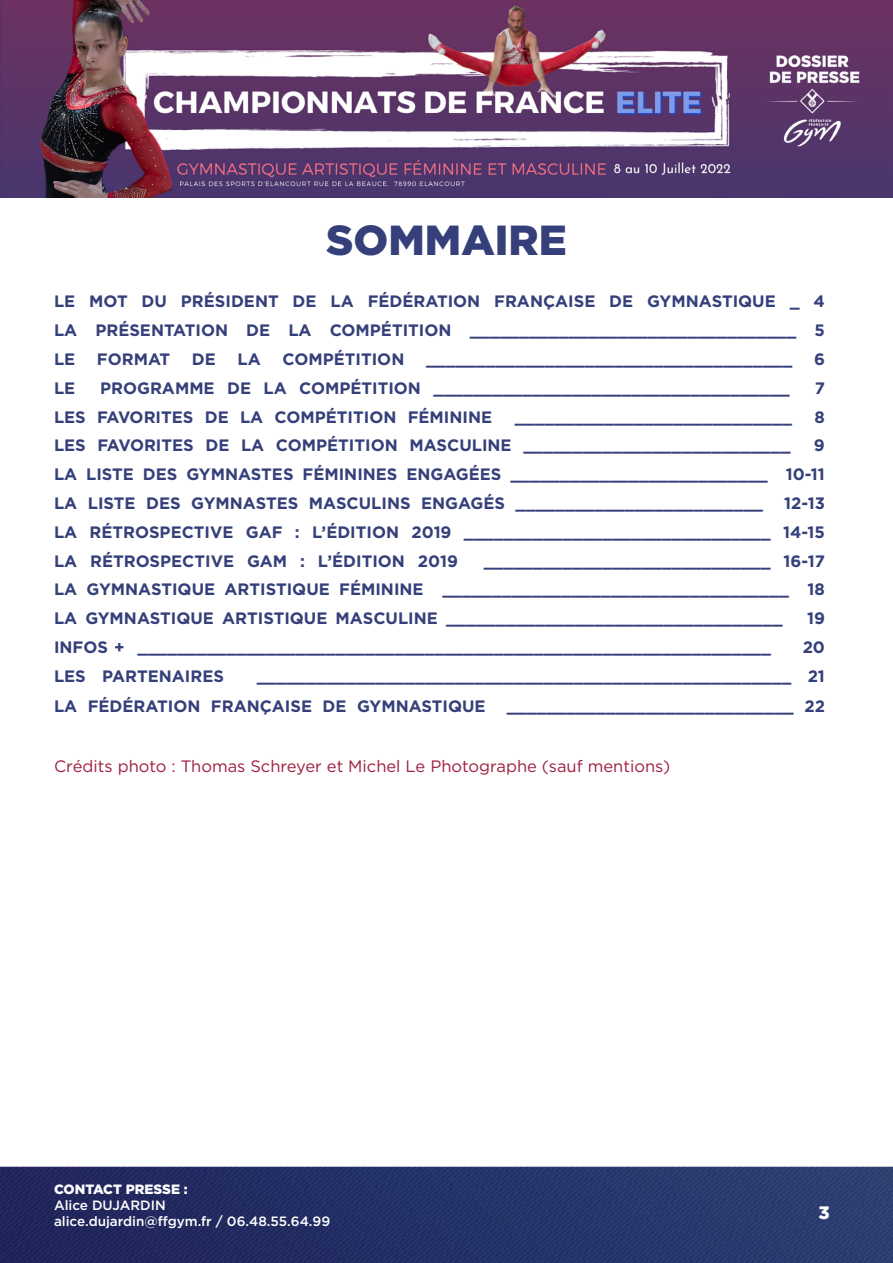
<style>
.page{position:relative;width:893px;height:1263px;background:#fff}
.page>*{position:absolute;margin:0;border:0;box-sizing:border-box;transform-origin:0 0}
.Texte_paragraphe{font:900 42px "Gotham HTF";color:#35407a}
.t1{font:900 18px "Gotham HTF";color:#fff}
.Texte_paragraphe-2{font:700 16.5px "Gotham HTF";color:#35407a}
.t2{font:16.5px "Gotham HTF";color:#9f1d3e}
.t3{font:500 13.5px/16.2px "Gotham HTF";color:#fff}
.t4{font:900 13.5px "Gotham HTF";color:#fff}
</style>
<div class="page">
<img style="left:0;top:1166px;width:893px;height:97px">
<img style="left:0;top:0;width:893px;height:197px">
<p class="Texte_paragraphe" style="left:326px;top:216px;width:242px">SOMMAIRE</p>
<p class="Texte_paragraphe-2" style="left:54px;top:292px;width:772px">LE MOT DU PRÉSIDENT DE LA FÉDÉRATION FRANÇAISE DE GYMNASTIQUE _ 4</p>
<p class="Texte_paragraphe-2" style="left:54px;top:321px;width:772px">LA PRÉSENTATION DE LA COMPÉTITION _________________________________ 5</p>
<p class="Texte_paragraphe-2" style="left:54px;top:350px;width:23px">LE</p>
<p class="Texte_paragraphe-2" style="left:97px;top:350px;width:75px">FORMAT</p>
<p class="Texte_paragraphe-2" style="left:192px;top:350px;width:25px">DE</p>
<p class="Texte_paragraphe-2" style="left:238px;top:350px;width:25px">LA</p>
<p class="Texte_paragraphe-2" style="left:283px;top:350px;width:123px">COMPÉTITION</p>
<p class="Texte_paragraphe-2" style="left:426px;top:350px;width:368px">_____________________________________</p>
<p class="Texte_paragraphe-2" style="left:814px;top:350px;width:12px">6</p>
<p class="Texte_paragraphe-2" style="left:54px;top:378px;width:23px">LE</p>
<p class="Texte_paragraphe-2" style="left:100px;top:378px;width:691px">PROGRAMME DE LA COMPÉTITION ____________________________________</p>
<p class="Texte_paragraphe-2" style="left:815px;top:378px;width:12px">7</p>
<p class="Texte_paragraphe-2" style="left:54px;top:407px;width:440px">LES FAVORITES DE LA COMPÉTITION FÉMININE</p>
<p class="Texte_paragraphe-2" style="left:515px;top:407px;width:279px">____________________________</p>
<p class="Texte_paragraphe-2" style="left:815px;top:407px;width:12px">8</p>
<p class="Texte_paragraphe-2" style="left:54px;top:436px;width:738px">LES FAVORITES DE LA COMPÉTITION MASCULINE ___________________________</p>
<p class="Texte_paragraphe-2" style="left:814px;top:436px;width:12px">9</p>
<p class="Texte_paragraphe-2" style="left:54px;top:465px;width:772px">LA LISTE DES GYMNASTES FÉMININES ENGAGÉES __________________________ 10-11</p>
<p class="Texte_paragraphe-2" style="left:54px;top:494px;width:711px">LA LISTE DES GYMNASTES MASCULINS ENGAGÉS _________________________</p>
<p class="Texte_paragraphe-2" style="left:784px;top:494px;width:42px">12-13</p>
<p class="Texte_paragraphe-2" style="left:54px;top:522px;width:772px">LA RÉTROSPECTIVE GAF : L’ÉDITION 2019 _______________________________ 14-15</p>
<p class="Texte_paragraphe-2" style="left:54px;top:551px;width:405px">LA RÉTROSPECTIVE GAM : L’ÉDITION 2019</p>
<p class="Texte_paragraphe-2" style="left:484px;top:551px;width:343px">_____________________________ 16-17</p>
<p class="Texte_paragraphe-2" style="left:54px;top:580px;width:772px">LA GYMNASTIQUE ARTISTIQUE FÉMININE ___________________________________ 18</p>
<p class="Texte_paragraphe-2" style="left:54px;top:609px;width:730px">LA GYMNASTIQUE ARTISTIQUE MASCULINE __________________________________</p>
<p class="Texte_paragraphe-2" style="left:807px;top:609px;width:19px">19</p>
<p class="Texte_paragraphe-2" style="left:54px;top:638px;width:719px">INFOS + ________________________________________________________________</p>
<p class="Texte_paragraphe-2" style="left:803px;top:638px;width:24px">20</p>
<p class="Texte_paragraphe-2" style="left:54px;top:666px;width:171px">LES PARTENAIRES</p>
<p class="Texte_paragraphe-2" style="left:257px;top:666px;width:570px">______________________________________________________ 21</p>
<p class="Texte_paragraphe-2" style="left:54px;top:696px;width:433px">LA FÉDÉRATION FRANÇAISE DE GYMNASTIQUE</p>
<p class="Texte_paragraphe-2" style="left:507px;top:696px;width:320px">_____________________________ 22</p>
<p class="t2" style="left:54px;top:757px;width:618px">Crédits photo : Thomas Schreyer et Michel Le Photographe (sauf mentions)</p>
<p class="t4" style="left:54px;top:1181px;width:135px">CONTACT PRESSE :</p>
<p class="t3" style="left:54px;top:1196px;width:278px">Alice DUJARDIN<br>alice.dujardin@ffgym.fr / 06.48.55.64.99</p>
<p class="t1" style="left:819px;top:1202px;width:13px">3</p>
</div>
